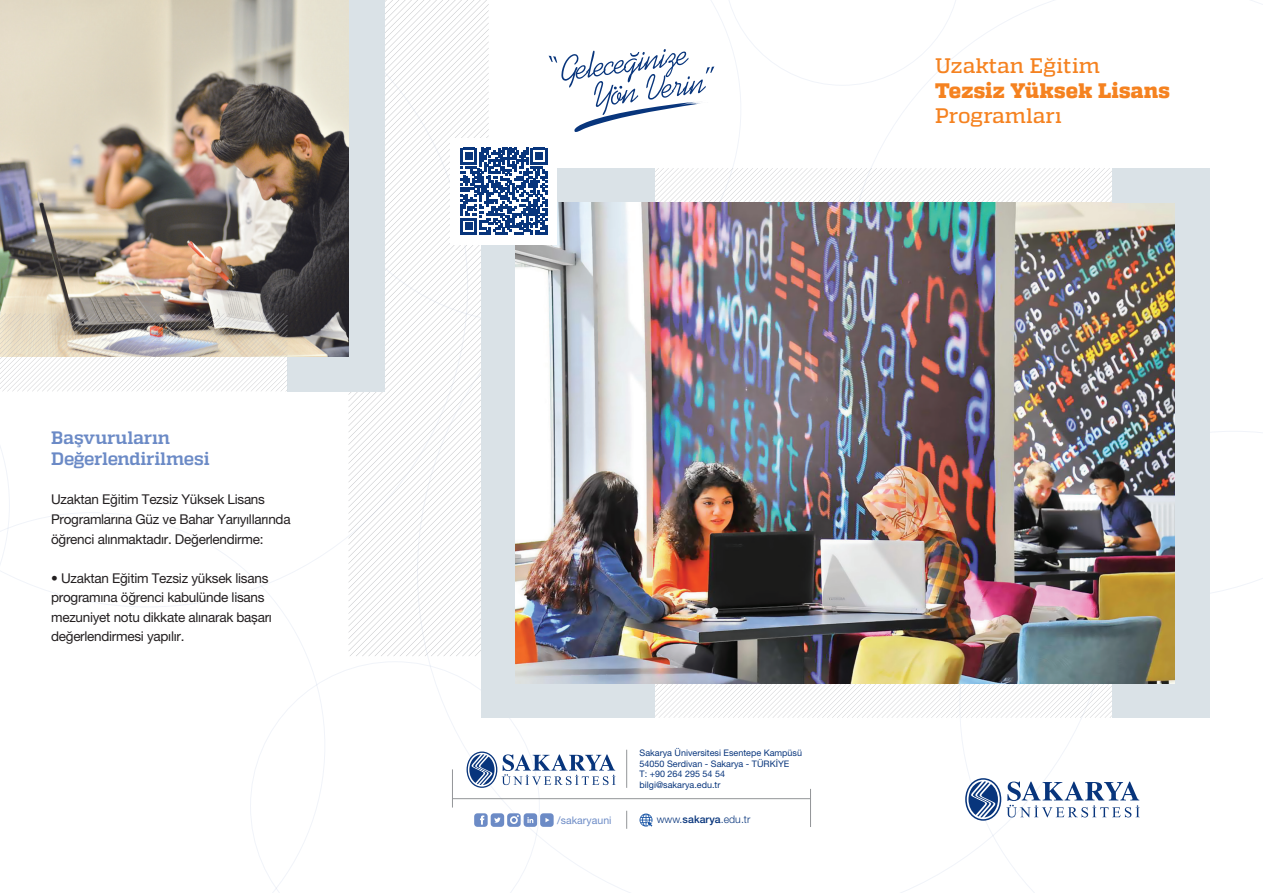
<style>
.page{position:relative;width:1263px;height:893px;background:#fff}
.page>*{position:absolute;margin:0;border:0;box-sizing:border-box;transform-origin:0 0}
.t1{font:500 21px "Quadon";color:#f58220}
.t2{font:800 21px "Quadon";letter-spacing:.005em;color:#f58220}
.t3{font:700 18px "Quadon";letter-spacing:-.01em;color:#6b8ac6}
.t4{font:13.5px/19.5px "Helvetica Neue LT Pro";letter-spacing:-.02em;color:#231f20}
.t5{font:300 10.5px "Helvetica Neue LT Pro";letter-spacing:.005em;color:#08357c}
.t6{font:10.5px "Helvetica Neue LT Pro";letter-spacing:.005em;color:#6c8bc6}
.t7{font:9px/10.5px "Helvetica Neue LT Pro";color:#08357c}
.s1{font-weight:500}
</style>
<div class="page">
<svg style="left:655px;top:683px;width:458px;height:35px"></svg>
<div style="left:1113px;top:683px;width:97px;height:35px;background:#dae2e7"></div>
<div style="left:481px;top:168px;width:174px;height:550px;background:#dae2e7"></div>
<img style="left:516px;top:203px;width:659px;height:480px">
<div style="left:1175px;top:168px;width:35px;height:534px;background:#dae2e7"></div>
<div style="left:1113px;top:168px;width:97px;height:35px;background:#dae2e7"></div>
<img style="left:0;top:0;width:348px;height:356px">
<div style="left:287px;top:357px;width:98px;height:35px;background:#dae2e7"></div>
<svg style="left:0;top:312px;width:287px;height:306px"></svg>
<svg style="left:965px;top:778px;width:175px;height:43px"></svg>
<hr style="left:626px;top:750px;width:1px;height:38px;background:#939598">
<svg style="left:626px;top:811px;width:1px;height:18px"></svg>
<hr style="left:452px;top:798px;width:359px;height:1px;background:#939598">
<hr style="left:810px;top:789px;width:1px;height:38px;background:#939598">
<hr style="left:452px;top:769px;width:1px;height:38px;background:#939598">
<svg style="left:639px;top:814px;width:13px;height:13px"></svg>
<svg style="left:474px;top:813px;width:80px;height:14px"></svg>
<svg style="left:466px;top:751px;width:150px;height:37px"></svg>
<img style="left:348px;top:0;width:765px;height:656px">
<p class="t3" style="left:51px;top:427px;width:120px">Başvuruların</p>
<p class="t3" style="left:51px;top:449px;width:160px">Değerlendirilmesi</p>
<p class="t4" style="left:51px;top:490px;width:241px">Uzaktan Eğitim Tezsiz Yüksek Lisans<br>Programlarına Güz ve Bahar Yarıyıllarında öğrenci alınmaktadır. Değerlendirme:</p>
<p class="t4" style="left:51px;top:568px;width:222px">• Uzaktan Eğitim Tezsiz yüksek lisans programına öğrenci kabulünde lisans mezuniyet notu dikkate alınarak başarı değerlendirmesi yapılır.</p>
<p class="t1" style="left:935px;top:53px;width:166px">Uzaktan Eğitim</p>
<p class="t2" style="left:935px;top:78px;width:236px">Tezsiz Yüksek Lisans</p>
<p class="t1" style="left:935px;top:104px;width:128px">Programları</p>
<p class="t7" style="left:639px;top:748px;width:164px">Sakarya Üniversitesi Esentepe Kampüsü<br>54050 Serdivan - Sakarya - TÜRKİYE</p>
<p class="t7" style="left:639px;top:769px;width:87px">T: +90 264 295 54 54</p>
<p class="t7" style="left:639px;top:779px;width:82px">bilgi@sakarya.edu.tr</p>
<p class="t6" style="left:557px;top:814px;width:56px">/sakaryauni</p>
<p class="t5" style="left:657px;top:813px;width:95px">www.<span class="s1">sakarya</span>.edu.tr</p>
</div>
